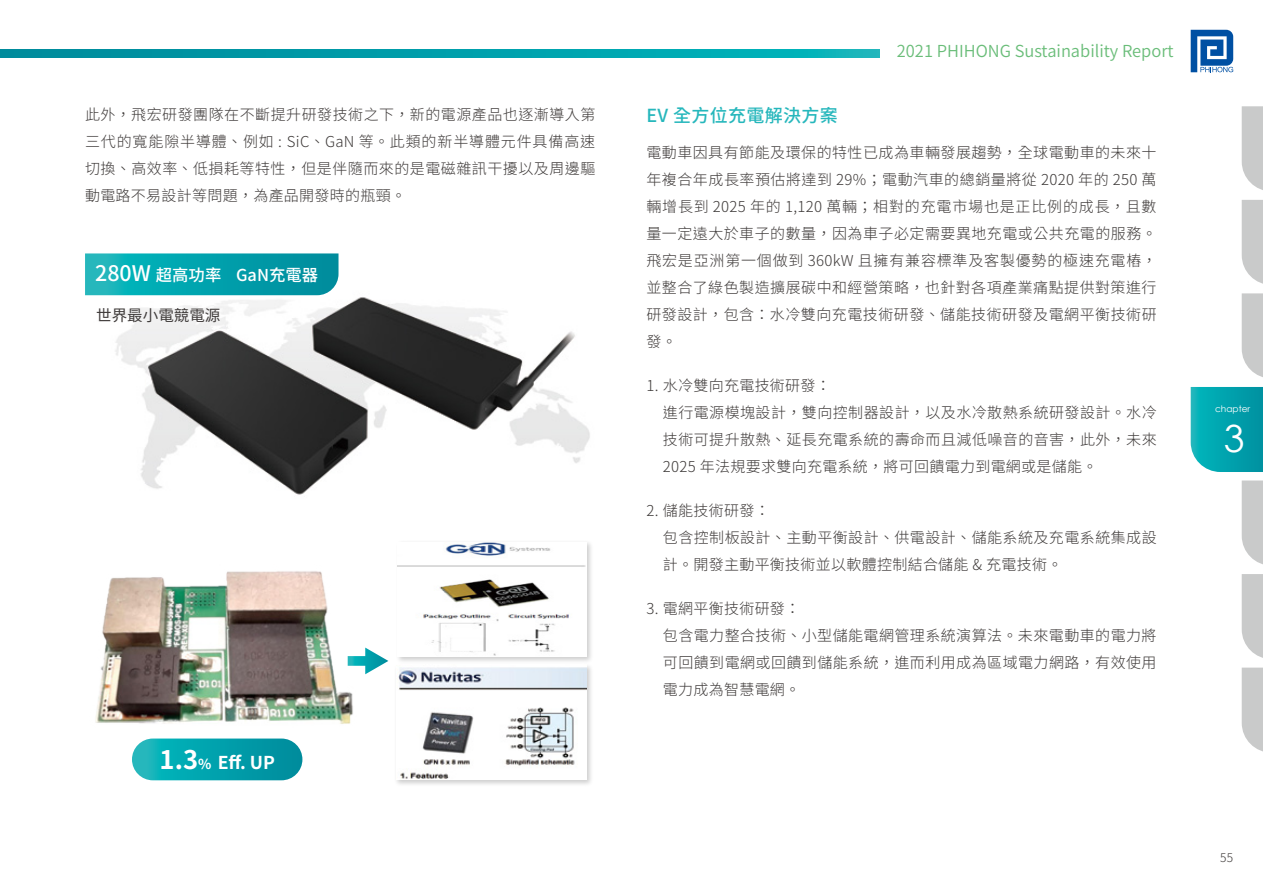
<style>
.page{position:relative;width:1263px;height:893px;background:#fff}
.page>*{position:absolute;margin:0;border:0;box-sizing:border-box;transform-origin:0 0}
.t1{font:37.5px "Century Gothic";color:#fff}
.t2{font:500 18px "Noto Sans CJ Ktc";letter-spacing:.02em;color:#26b7bc}
.t3{font:700 17.7px "Noto Sans CJ Ktc";color:#fff}
.t4{font:600 16.5px "Noto Sans CJ Ktc";color:#6abd79}
.t5{font:500 16.35px "Noto Sans CJ Ktc";color:#fff}
.t6{font:15.6px "Noto Sans CJ Ktc";color:#3e3a39}
.t7{font:300 15px/27px "Noto Sans CJ Ktc";letter-spacing:.03em;color:#3e3a39}
.t8{font:300 12px "Noto Sans CJ Ktc";color:#3e3a39}
.t9{font:9px "Century Gothic";color:#fff}
.s1{font-size:21.45px}
.s2{font-size:25.65px}
.s3{font-size:13.8px}
</style>
<div class="page">
<img style="left:93px;top:253px;width:497px;height:242px">
<svg style="left:85px;top:253px;width:253px;height:42px;background:#09a3ae"></svg>
<svg style="left:132px;top:738px;width:170px;height:42px;background:#07a3ae"></svg>
<img style="left:95px;top:571px;width:258px;height:153px">
<img style="left:397px;top:542px;width:194px;height:119px">
<img style="left:398px;top:542px;width:188px;height:115px">
<img style="left:396px;top:661px;width:195px;height:124px">
<img style="left:396px;top:665px;width:190px;height:114px">
<svg style="left:348px;top:648px;width:40px;height:26px"></svg>
<svg style="left:1191px;top:387px;width:72px;height:85px;background:#09a5b0"></svg>
<svg style="left:1191px;top:30px;width:42px;height:42px"></svg>
<svg style="left:0;top:49px;width:880px;height:9px;background:#019fab"></svg>
<svg style="left:1242px;top:200px;width:21px;height:84px;background:#cdcece"></svg>
<svg style="left:1242px;top:106px;width:21px;height:84px;background:#cdcece"></svg>
<svg style="left:1242px;top:293px;width:21px;height:84px;background:#cdcece"></svg>
<svg style="left:1242px;top:480px;width:21px;height:85px;background:#cecfcf"></svg>
<svg style="left:1242px;top:574px;width:21px;height:84px;background:#cdcece"></svg>
<svg style="left:1242px;top:668px;width:21px;height:84px;background:#cecfcf"></svg>
<p class="t4" style="left:897px;top:42px;width:278px">2021 PHIHONG Sustainability Report</p>
<p class="t7" style="left:85px;top:101px;width:512px;text-align:justify">此外，飛宏研發團隊在不斷提升研發技術之下，新的電源產品也逐漸導入第三代的寬能隙半導體、例如 : SiC、GaN 等。此類的新半導體元件具備高速切換、高效率、低損耗等特性，但是伴隨而來的是電磁雜訊干擾以及周邊驅動電路不易設計等問題，為產品開發時的瓶頸。</p>
<p class="t2" style="left:646px;top:105px;width:193px">EV 全方位充電解決方案</p>
<p class="t7" style="left:646px;top:139px;width:512px;text-align:justify">電動車因具有節能及環保的特性已成為車輛發展趨勢，全球電動車的未來十年複合年成長率預估將達到 29%；電動汽車的總銷量將從 2020 年的 250 萬輛增長到 2025 年的 1,120 萬輛；相對的充電市場也是正比例的成長，且數量一定遠大於車子的數量，因為車子必定需要異地充電或公共充電的服務。飛宏是亞洲第一個做到 360kW 且擁有兼容標準及客製優勢的極速充電樁，並整合了綠色製造擴展碳中和經營策略，也針對各項產業痛點提供對策進行研發設計，包含：水冷雙向充電技術研發、儲能技術研發及電網平衡技術研發。</p>
<p class="t7" style="left:663px;top:372px;width:495px;text-indent:-16px">1. 水冷雙向充電技術研發：<br>進行電源模塊設計，雙向控制器設計，以及水冷散熱系統研發設計。水冷技術可提升散熱、延長充電系統的壽命而且減低噪音的音害，此外，未來<br>2025 年法規要求雙向充電系統，將可回饋電力到電網或是儲能。</p>
<p class="t7" style="left:663px;top:497px;width:495px;text-indent:-16px">2. 儲能技術研發：<br>包含控制板設計、主動平衡設計、供電設計、儲能系統及充電系統集成設計。開發主動平衡技術並以軟體控制結合儲能 &amp; 充電技術。</p>
<p class="t7" style="left:663px;top:595px;width:495px;text-indent:-16px">3. 電網平衡技術研發：<br>包含電力整合技術、小型儲能電網管理系統演算法。未來電動車的電力將可回饋到電網或回饋到儲能系統，進而利用成為區域電力網路，有效使用電力成為智慧電網。</p>
<p class="t5" style="left:95px;top:265px;width:224px"><span class="s1">280W</span> 超高功率 GaN充電器</p>
<p class="t6" style="left:96px;top:306px;width:126px">世界最小電競電源</p>
<p class="t3" style="left:160px;top:753px;width:117px"><span class="s2">1.3</span><span class="s3">%</span> Eff. UP</p>
<p class="t9" style="left:1215px;top:403px;width:37px">chapter</p>
<h1 class="t1" style="left:1224px;top:412px;width:22px">3</h1>
<p class="t8" style="left:1220px;top:851px;width:15px">55</p>
</div>
